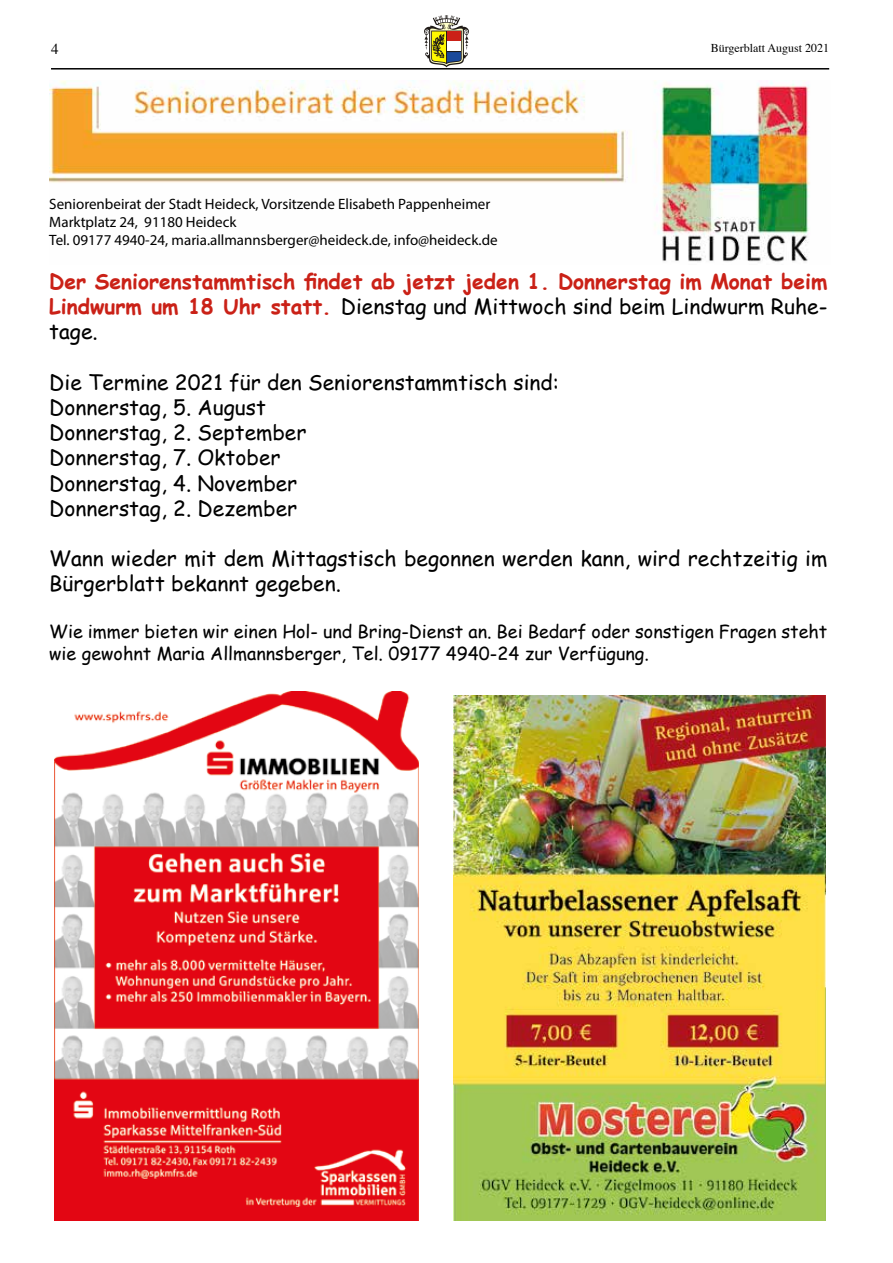
<style>
.page{position:relative;width:893px;height:1263px;background:#fff}
.page>*{position:absolute;margin:0;border:0;box-sizing:border-box;transform-origin:0 0}
.t1{font:21px/25.2px "Comic Sans MS";color:#000}
.t2{font:700 21px/25.2px "Comic Sans MS";color:#ca2117;text-align:justify}
.t3{font:18px/21.6px "Comic Sans MS";color:#000}
.t4{font:15px/18px "Myriad Pro";color:#000}
.t5{font:15px "Times";color:#000}
.t6{font:12px "Times";color:#000}
.s1{font-weight:400;color:#000}
</style>
<div class="page">
<hr style="left:51px;top:68px;width:778px;height:2px;background:#000">
<svg style="left:424px;top:15px;width:45px;height:52px"></svg>
<img style="left:49px;top:80px;width:761px;height:182px">
<img style="left:454px;top:696px;width:372px;height:524px">
<img style="left:54px;top:691px;width:364px;height:529px">
<p class="t5" style="left:51px;top:35px;width:9px">4</p>
<p class="t6" style="left:711px;top:36px;width:120px">Bürgerblatt August 2021</p>
<p class="t4" style="left:49px;top:194px;width:450px">Seniorenbeirat der Stadt Heideck, Vorsitzende Elisabeth Pappenheimer<br>Marktplatz 24, 91180 Heideck<br>Tel. 09177 4940-24, maria.allmannsberger@heideck.de, info@heideck.de</p>
<p class="t2" style="left:49px;top:268px;width:780px">Der Seniorenstammtisch findet ab jetzt jeden 1. Donnerstag im Monat beim Lindwurm um 18 Uhr statt. <span class="s1">Dienstag und Mittwoch sind beim Lindwurm Ruhe&shy;tage.</span></p>
<p class="t1" style="left:49px;top:369px;width:511px">Die Termine 2021 für den Seniorenstammtisch sind:<br>Donnerstag, 5. August<br>Donnerstag, 2. September<br>Donnerstag, 7. Oktober<br>Donnerstag, 4. November<br>Donnerstag, 2. Dezember</p>
<p class="t1" style="left:49px;top:545px;width:780px">Wann wieder mit dem Mittagstisch begonnen werden kann, wird rechtzeitig im<br>Bürgerblatt bekannt gegeben.</p>
<p class="t3" style="left:49px;top:620px;width:780px">Wie immer bieten wir einen Hol- und Bring-Dienst an. Bei Bedarf oder sonstigen Fragen steht wie gewohnt Maria Allmannsberger, Tel. 09177 4940-24 zur Verfügung.</p>
</div>
